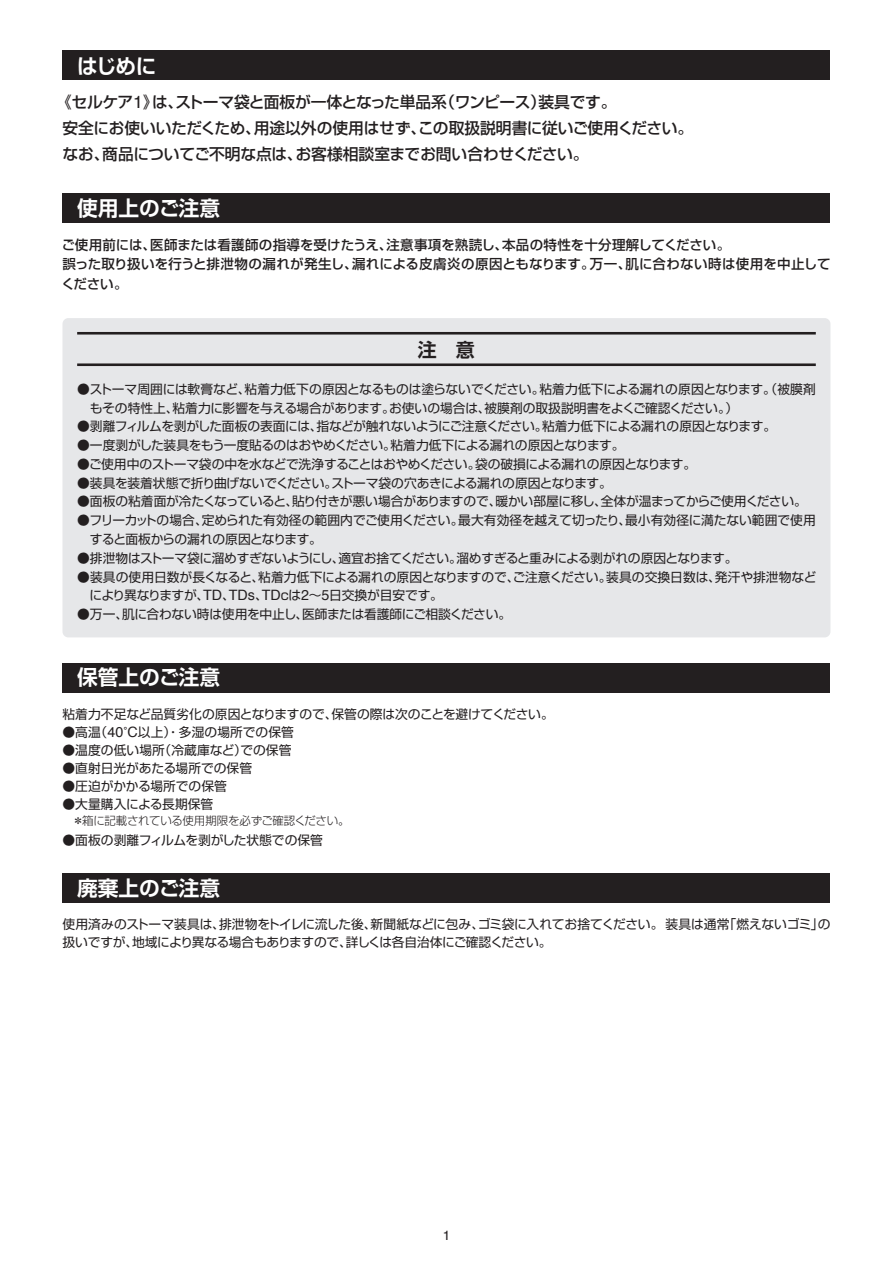
<style>
.page{position:relative;width:893px;height:1263px;background:#fff}
.page>*{position:absolute;margin:0;border:0;box-sizing:border-box;transform-origin:0 0}
.t1{font:700 20.7px "Shin Go Pro De";color:#fff}
.t2{font:700 19.05px "Shin Go Pro De";color:#231f20}
.t3{font:500 15.75px/26.2px "Shin Go Pro";letter-spacing:-.015em;color:#231f20}
.t4{font:500 13.5px/19.5px "Shin Go Pro";letter-spacing:.01em;color:#231f20}
.t5{font:13.5px "Helvetica";color:#231f20}
.t6{font:12.75px/18.8px "Shin Go Pro";letter-spacing:-.02em;color:#231f20}
.t7{font:12.75px "Shin Go Pro";letter-spacing:.005em;color:#231f20}
.t8{font:300 11.4px "Shin Go Pro";letter-spacing:-.03em;color:#231f20}
.s1{font-family:"Helvetica";font-weight:400;font-size:17.7px}
.s2{font-family:"Helvetica";font-size:14.25px}
</style>
<div class="page">
<div style="left:62px;top:51px;width:768px;height:29px;background:#231f20"></div>
<div style="left:62px;top:318px;width:768px;height:319px;background:#e6e7e9;border-radius:6px"></div>
<div style="left:62px;top:663px;width:768px;height:29px;background:#231f20"></div>
<div style="left:62px;top:873px;width:768px;height:30px;background:#231f20"></div>
<div style="left:62px;top:193px;width:768px;height:30px;background:#231f20"></div>
<hr style="left:77px;top:363px;width:739px;height:3px;background:#231f20">
<hr style="left:77px;top:332px;width:739px;height:3px;background:#231f20">
<p class="t1" style="left:77px;top:49px;width:81px">はじめに</p>
<p class="t3" style="left:62px;top:87px;width:632px;text-indent:-6px">《セルケア<span class="s1">1</span>》は、ストーマ袋と面板が一体となった単品系（ワンピース）装具です。<br>安全にお使いいただくため、用途以外の使用はせず、この取扱説明書に従いご使用ください。なお、商品についてご不明な点は、お客様相談室までお問い合わせください。</p>
<p class="t1" style="left:77px;top:191px;width:144px">使用上のご注意</p>
<p class="t4" style="left:61px;top:233px;width:771px">ご使用前には、医師または看護師の指導を受けたうえ、注意事項を熟読し、本品の特性を十分理解してください。<br>誤った取り扱いを行うと排泄物の漏れが発生し、漏れによる皮膚炎の原因ともなります。万一、肌に合わない時は使用を中止してください。</p>
<p class="t2" style="left:418px;top:334px;width:58px">注　意</p>
<p class="t6" style="left:90px;top:378px;width:728px;text-indent:-13px">●ストーマ周囲には軟膏など、粘着力低下の原因となるものは塗らないでください。粘着力低下による漏れの原因となります。（被膜剤もその特性上、粘着力に影響を与える場合があります。お使いの場合は、被膜剤の取扱説明書をよくご確認ください。）</p>
<p class="t6" style="left:77px;top:416px;width:700px">●剥離フィルムを剥がした面板の表面には、指などが触れないようにご注意ください。粘着力低下による漏れの原因となります。</p>
<p class="t6" style="left:77px;top:434px;width:549px">●一度剥がした装具をもう一度貼るのはおやめください。粘着力低下による漏れの原因となります。</p>
<p class="t6" style="left:77px;top:453px;width:621px">●ご使用中のストーマ袋の中を水などで洗浄することはおやめください。袋の破損による漏れの原因となります。</p>
<p class="t6" style="left:77px;top:472px;width:536px">●装具を装着状態で折り曲げないでください。ストーマ袋の穴あきによる漏れの原因となります。</p>
<p class="t6" style="left:77px;top:491px;width:731px">●面板の粘着面が冷たくなっていると、貼り付きが悪い場合がありますので、暖かい部屋に移し、全体が温まってからご使用ください。</p>
<p class="t6" style="left:90px;top:509px;width:728px;text-indent:-13px">●フリーカットの場合、定められた有効径の範囲内でご使用ください。最大有効径を越えて切ったり、最小有効径に満たない範囲で使用すると面板からの漏れの原因となります。</p>
<p class="t6" style="left:77px;top:547px;width:662px">●排泄物はストーマ袋に溜めすぎないようにし、適宜お捨てください。溜めすぎると重みによる剥がれの原因となります。</p>
<p class="t6" style="left:89px;top:566px;width:728px;text-indent:-12px">●装具の使用日数が長くなると、粘着力低下による漏れの原因となりますので、ご注意ください。装具の交換日数は、発汗や排泄物などにより異なりますが、<span class="s2">TD</span>、<span class="s2">TDs</span>、<span class="s2">TD</span>ｃは<span class="s2">2</span>～<span class="s2">5</span>日交換が目安です。</p>
<p class="t6" style="left:77px;top:603px;width:435px">●万一、肌に合わない時は使用を中止し、医師または看護師にご相談ください。</p>
<p class="t1" style="left:77px;top:660px;width:144px">保管上のご注意</p>
<p class="t6" style="left:62px;top:703px;width:493px">粘着力不足など品質劣化の原因となりますので、保管の際は次のことを避けてください。</p>
<p class="t7" style="left:62px;top:722px;width:233px">●高温（<span class="s2">40</span>°<span class="s2">C</span>以上）・多湿の場所での保管</p>
<p class="t7" style="left:62px;top:740px;width:231px">●温度の低い場所（冷蔵庫など）での保管</p>
<p class="t6" style="left:62px;top:757px;width:191px">●直射日光があたる場所での保管</p>
<p class="t6" style="left:62px;top:775px;width:166px">●圧迫がかかる場所での保管</p>
<p class="t7" style="left:62px;top:794px;width:152px">●大量購入による長期保管</p>
<p class="t8" style="left:62px;top:812px;width:289px">　＊箱に記載されている使用期限を必ずご確認ください。</p>
<p class="t6" style="left:62px;top:829px;width:262px">●面板の剥離フィルムを剥がした状態での保管</p>
<p class="t1" style="left:77px;top:871px;width:144px">廃棄上のご注意</p>
<p class="t6" style="left:62px;top:914px;width:769px;line-height:18px">使用済みのストーマ装具は、排泄物をトイレに流した後、新聞紙などに包み、ゴミ袋に入れてお捨てください。装具は通常「燃えないゴミ」の扱いですが、地域により異なる場合もありますので、詳しくは各自治体にご確認ください。</p>
<p class="t5" style="left:443px;top:1225px;width:9px">1</p>
</div>
